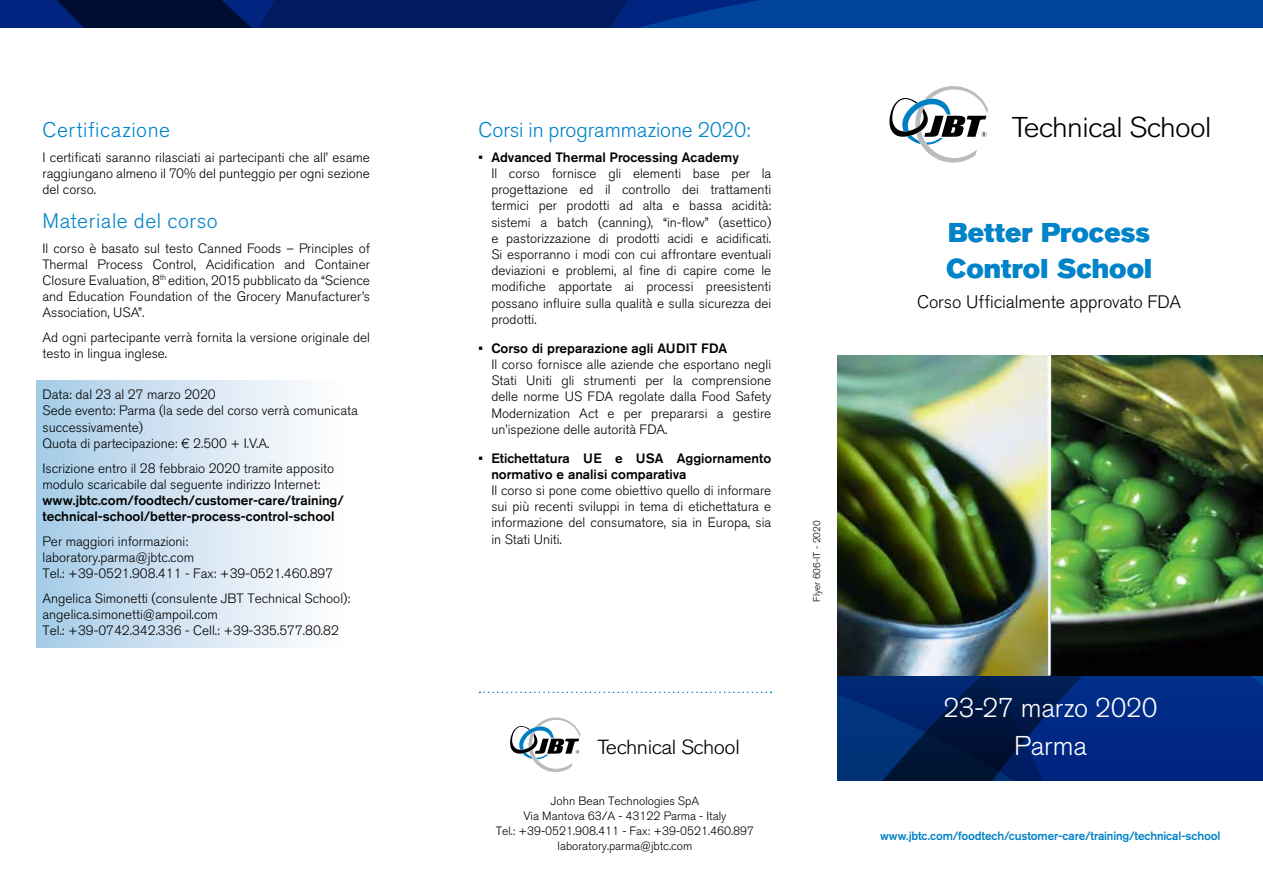
<style>
.page{position:relative;width:1263px;height:893px;background:#fff}
.page>*{position:absolute;margin:0;border:0;box-sizing:border-box;transform-origin:0 0}
.t1{font:300 28.35px "Akzidenz Grotesk Pro";letter-spacing:-.02em;color:#000;scale:1.06 1}
.t2{font:27px/36px "Akzidenz Grotesk Pro Super";color:#0083c8}
.t3{font:300 27px/37.5px "Akzidenz Grotesk Pro";letter-spacing:-.01em;color:#fff;text-align:center}
.t4{font:300 21px "Akzidenz Grotesk Pro";letter-spacing:.025em;color:#0083c8}
.t5{font:300 21px "Akzidenz Grotesk Pro";letter-spacing:-.005em;color:#0083c8}
.t6{font:300 20.25px "Akzidenz Grotesk Pro";letter-spacing:-.02em;color:#000;scale:1.06 1}
.t7{font:300 18px "Akzidenz Grotesk Pro";letter-spacing:-.005em;color:#000}
.t8{font:300 13.5px/16.2px "Akzidenz Grotesk Pro";color:#000;text-align:justify}
.t9{font:300 13.5px/16.2px "Akzidenz Grotesk BE";color:#000}
.t10{font:500 13.5px/16.2px "Akzidenz Grotesk Pro";color:#000}
.t11{font:500 13.5px/16.2px "Akzidenz Grotesk BE";color:#000}
.t12{font:300 12px/15px "Akzidenz Grotesk BE";color:#000;text-align:center}
.t13{font:500 12px "Akzidenz Grotesk Pro";letter-spacing:-.015em;color:#0083c8}
.t14{font:300 9.75px "Akzidenz Grotesk BE";color:#000}
</style>
<div class="page">
<svg style="left:0;top:0;width:1263px;height:27px;background:#002c79"></svg>
<svg style="left:838px;top:676px;width:425px;height:105px;background:#00256f"></svg>
<svg style="left:889px;top:86px;width:99px;height:77px"></svg>
<img style="left:838px;top:356px;width:425px;height:320px">
<hr style="left:1048px;top:356px;width:2px;height:320px;background:#fff">
<svg style="left:510px;top:717px;width:70px;height:55px"></svg>
<svg style="left:479px;top:692px;width:292px;height:1px"></svg>
<div style="left:36px;top:381px;width:340px;height:266px;background:linear-gradient(to right,#a8cce7,#fff)"></div>
<h3 class="t4" style="left:43px;top:116px;width:129px">Certificazione</h3>
<p class="t8" style="left:43px;top:149px;width:329px">I certificati saranno rilasciati ai partecipanti che all’ esame raggiungano almeno il 70% del punteggio per ogni sezione del corso.</p>
<h3 class="t4" style="left:43px;top:207px;width:177px">Materiale del corso</h3>
<p class="t8" style="left:43px;top:240px;width:329px">Il corso è basato sul testo Canned Foods – Principles of Thermal Process Control, Acidification and Container Closure Evaluation, 8<sup>th</sup> edition, 2015 pubblicato da “Science and Education Foundation of the Grocery Manufacturer’s Association, USA”.</p>
<p class="t8" style="left:43px;top:329px;width:329px">Ad ogni partecipante verrà fornita la versione originale del testo in lingua inglese.</p>
<p class="t9" style="left:43px;top:387px;width:317px">Data: dal 23 al 27 marzo 2020<br>Sede evento: Parma (la sede del corso verrà comunicata successivamente)<br>Quota di partecipazione: € 2.500 + I.V.A.</p>
<p class="t9" style="left:43px;top:460px;width:293px">Iscrizione entro il 28 febbraio 2020 tramite apposito modulo scaricabile dal seguente indirizzo Internet:</p>
<p class="t11" style="left:43px;top:492px;width:303px">www.jbtc.com/foodtech/customer-care/training/ technical-school/better-process-control-school</p>
<p class="t9" style="left:43px;top:533px;width:292px">Per maggiori informazioni: laboratory.parma@jbtc.com<br>Tel.: +39-0521.908.411 - Fax: +39-0521.460.897</p>
<p class="t9" style="left:43px;top:590px;width:309px">Angelica Simonetti (consulente JBT Technical School): angelica.simonetti@ampoil.com<br>Tel.: +39-0742.342.336 - Cell.: +39-335.577.80.82</p>
<h3 class="t5" style="left:479px;top:116px;width:274px">Corsi in programmazione 2020:</h3>
<p class="t10" style="left:479px;top:149px;width:262px">• Advanced Thermal Processing Academy</p>
<p class="t8" style="left:491px;top:165px;width:281px">Il corso fornisce gli elementi base per la progettazione ed il controllo dei trattamenti termici per prodotti ad alta e bassa acidità: sistemi a batch (canning), “in-flow” (asettico) e pastorizzazione di prodotti acidi e acidificati.<br>Si esporranno i modi con cui affrontare eventuali deviazioni e problemi, al fine di capire come le modifiche apportate ai processi preesistenti possano influire sulla qualità e sulla sicurezza dei prodotti.</p>
<p class="t10" style="left:479px;top:340px;width:250px">• Corso di preparazione agli AUDIT FDA</p>
<p class="t8" style="left:491px;top:356px;width:281px">Il corso fornisce alle aziende che esportano negli Stati Uniti gli strumenti per la comprensione delle norme US FDA regolate dalla Food Safety Modernization Act e per prepararsi a gestire un’ispezione delle autorità FDA.</p>
<p class="t10" style="left:491px;top:450px;width:281px;text-indent:-13px">• Etichettatura UE e USA Aggiornamento normativo e analisi comparativa</p>
<p class="t8" style="left:491px;top:482px;width:281px">Il corso si pone come obiettivo quello di informare sui più recenti sviluppi in tema di etichettatura e informazione del consumatore, sia in Europa, sia in Stati Uniti.</p>
<p class="t14" style="left:811px;top:602px;width:83px;rotate:-90deg">Flyer 606-IT - 2020</p>
<h3 class="t6" style="left:597px;top:733px;width:136px">Technical School</h3>
<p class="t12" style="left:496px;top:794px;width:260px">John Bean Technologies SpA<br>Via Mantova 63/A - 43122 Parma - Italy<br>Tel.: +39-0521.908.411 - Fax: +39-0521.460.897 laboratory.parma@jbtc.com</p>
<h1 class="t1" style="left:1012px;top:108px;width:190px">Technical School</h1>
<h2 class="t2" style="left:946px;top:214px;width:207px">Better Process<br>Control School</h2>
<h3 class="t7" style="left:917px;top:290px;width:266px">Corso Ufficialmente approvato FDA</h3>
<h2 class="t3" style="left:943px;top:689px;width:216px">23-27 marzo 2020<br>Parma</h2>
<p class="t13" style="left:880px;top:828px;width:342px">www.jbtc.com/foodtech/customer-care/training/technical-school</p>
</div>
